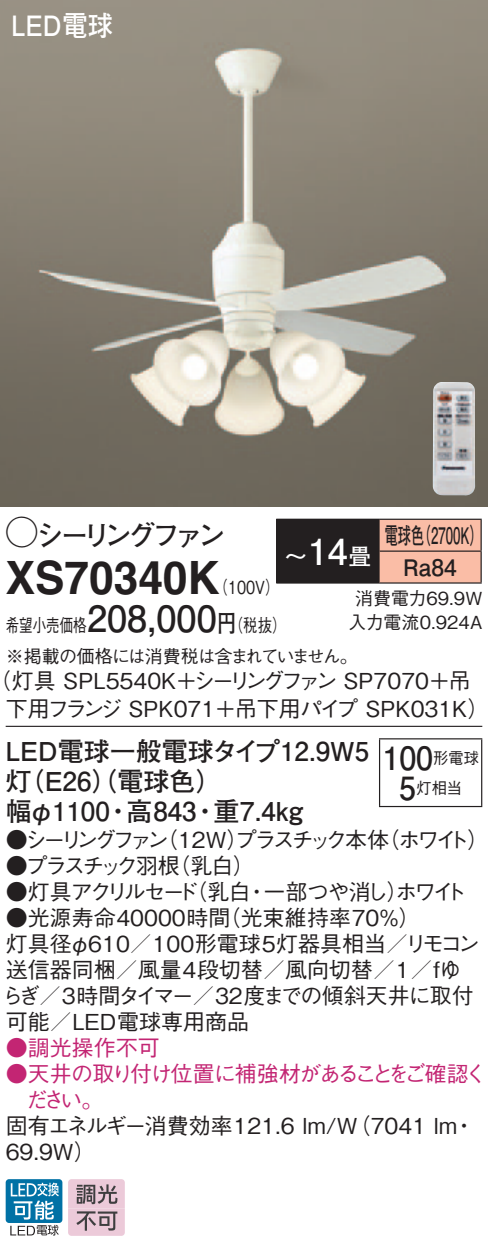
<style>
.page{position:relative;width:488px;height:1255px;background:#fff}
.page>*{position:absolute;margin:0;border:0;box-sizing:border-box;transform-origin:0 0}
.t1{font:700 46px "Helvetica LT Std";color:#231f20;scale:.96 1}
.t2{font:700 36px "Futo Go B101 Pro";color:#231f20}
.t3{font:700 36px "Futo Go B101 Pro";color:#fff}
.t4{font:700 32px "Futo Go B101 Pro";color:#231f20;scale:.95 1}
.t5{font:700 28px "Futo Go B101 Pro";letter-spacing:-.165em;color:#231f20}
.t6{font:700 28px "Futo Go B101 Pro";color:#fff;scale:.9 1}
.t7{font:700 26px "Futo Go B101 Pro";color:#231f20}
.t8{font:700 22.8px/32px "Futo Go B101 Pro";color:#231f20;scale:.58 1}
.t9{font:700 22.8px "Futo Go B101 Pro";color:#fff}
.t10{font:500 22px/26px "Gothic BBB Pro";color:#231f20}
.t11{font:500 22px/26px "Gothic BBB Pro";letter-spacing:-.085em;color:#c32573}
.t12{font:500 22px "Gothic BBB Pro";letter-spacing:-.16em;color:#231f20}
.t13{font:500 22px/26px "Gothic BBB Pro";letter-spacing:-.19em;color:#231f20}
.t14{font:500 22px "Gothic BBB Pro";letter-spacing:-.105em;color:#231f20}
.t15{font:500 22px "Gothic BBB Pro";letter-spacing:-.07em;color:#231f20}
.t16{font:500 22px "Gothic BBB Pro";letter-spacing:-.14em;color:#231f20}
.t17{font:500 22px "Gothic BBB Pro";letter-spacing:-.055em;color:#c32573}
.t18{font:500 18px/31.6px "Gothic BBB Pro";letter-spacing:-.04em;color:#231f20;scale:.75 1}
.t19{font:500 18px/24px "Gothic BBB Pro";color:#231f20;text-align:center}
.t20{font:500 18px "Gothic BBB Pro";color:#231f20;scale:.8 1}
.t21{font:500 16px "Gothic BBB Pro";color:#231f20;scale:.95 1}
.s1{font-family:"Ford Classification 1";font-weight:400;font-size:32px}
.s2{font-family:"Futo Go B101 Pro";font-weight:700;font-size:24px}
</style>
<div class="page">
<img style="left:0;top:0;width:488px;height:507px">
<div style="left:6px;top:1179px;width:56px;height:44px;background:#0071a5;border-radius:3px"></div>
<svg style="left:10px;top:1183px;width:49px;height:52px"></svg>
<svg style="left:68px;top:1179px;width:57px;height:57px;background:#c9afbb"></svg>
<hr style="left:6px;top:726px;width:476px;height:1px;background:#231f20">
<div style="left:277px;top:519px;width:102px;height:64px;background:#231f20"></div>
<div style="left:379px;top:520px;width:101px;height:62px;background:#fabda6"></div>
<hr style="left:379px;top:519px;width:102px;height:1px;background:#231f20">
<hr style="left:480px;top:520px;width:1px;height:30px;background:#231f20">
<hr style="left:276px;top:582px;width:103px;height:2px;background:#231f20">
<hr style="left:379px;top:550px;width:102px;height:2px;background:#231f20">
<hr style="left:480px;top:552px;width:1px;height:30px;background:#231f20">
<hr style="left:379px;top:582px;width:102px;height:2px;background:#231f20">
<hr style="left:276px;top:519px;width:103px;height:1px;background:#231f20">
<hr style="left:276px;top:520px;width:1px;height:31px;background:#231f20">
<hr style="left:276px;top:551px;width:1px;height:31px;background:#231f20">
<hr style="left:379px;top:739px;width:1px;height:67px;background:#231f20">
<hr style="left:379px;top:738px;width:103px;height:1px;background:#231f20">
<hr style="left:481px;top:739px;width:1px;height:67px;background:#231f20">
<hr style="left:379px;top:806px;width:103px;height:1px;background:#231f20">
<img style="left:432px;top:382px;width:43px;height:113px">
<p class="t6" style="left:11px;top:3px;width:114px">LED電球</p>
<p class="t5" style="left:6px;top:513px;width:222px"><span class="s1">A</span>シーリングファン</p>
<p class="t8" style="left:417px;top:516px;width:115px">（2700 (K</p>
<p class="t8" style="left:403px;top:516px;width:94px;text-indent:-19px">電球色<br>Ra84</p>
<h2 class="t3" style="left:307px;top:522px;width:42px">14</h2>
<p class="t9" style="left:348px;top:538px;width:24px">畳</p>
<p class="t9" style="left:284px;top:538px;width:24px">～</p>
<h1 class="t1" style="left:6px;top:550px;width:224px">XS70340K</h1>
<p class="t20" style="left:217px;top:611px;width:88px">（<span class="s2">円</span>税抜(</p>
<p class="t20" style="left:213px;top:573px;width:84px">（100 (V</p>
<p class="t19" style="left:348px;top:584px;width:135px">消費電力69.9W入力電流0.924A</p>
<h2 class="t2" style="left:87px;top:589px;width:131px">208,000</h2>
<p class="t18" style="left:6px;top:607px;width:471px">希望小売価格<br>※掲載の価格には消費税は含まれていません。</p>
<p class="t12" style="left:193px;top:663px;width:279px">シーリングファン SP7070＋吊</p>
<p class="t10" style="left:6px;top:664px;width:485px;line-height:28px;text-indent:-16px">（灯具 SPL5540K＋<br>下用フランジ SPK071＋吊下用パイプ SPK031K(</p>
<p class="t7" style="left:6px;top:730px;width:365px">LED電球一般電球タイプ12.9W5</p>
<p class="t7" style="left:6px;top:760px;width:218px">（灯 E26（）電球色(</p>
<p class="t7" style="left:213px;top:790px;width:91px">重7.4kg</p>
<h3 class="t4" style="left:382px;top:732px;width:55px">100</h3>
<p class="t21" style="left:416px;top:775px;width:50px">灯相当</p>
<p class="t21" style="left:433px;top:745px;width:50px">形電球</p>
<h3 class="t4" style="left:399px;top:762px;width:19px">5</h3>
<p class="t7" style="left:6px;top:790px;width:106px">幅φ1100</p>
<p class="t7" style="left:126px;top:790px;width:72px">高843</p>
<p class="t7" style="left:105px;top:790px;width:27px">・</p>
<p class="t7" style="left:192px;top:790px;width:27px">・</p>
<p class="t14" style="left:156px;top:822px;width:235px">（12W プラスチック本体</p>
<p class="t10" style="left:226px;top:824px;width:23px">）</p>
<p class="t10" style="left:377px;top:824px;width:113px">（ホワイト(</p>
<p class="t13" style="left:168px;top:824px;width:88px;text-indent:-163px">●シーリングファン<br>（乳白(</p>
<p class="t12" style="left:6px;top:848px;width:176px">●プラスチック羽根</p>
<p class="t10" style="left:185px;top:876px;width:67px">（乳白</p>
<p class="t10" style="left:386px;top:876px;width:23px">）</p>
<p class="t15" style="left:263px;top:874px;width:204px">一部つや消しホワイト</p>
<p class="t16" style="left:6px;top:874px;width:194px">●灯具アクリルセード</p>
<p class="t10" style="left:246px;top:876px;width:24px">・</p>
<p class="t10" style="left:219px;top:902px;width:203px">（光束維持率70％(</p>
<p class="t10" style="left:6px;top:902px;width:226px">●光源寿命40000時間</p>
<p class="t10" style="left:2px;top:928px;width:473px">灯具径φ610／100形電球5灯器具相当／<br>送信器同梱／風量4段切替／風向切替／1／fゆらぎ／3時間タイマー／32度までの傾斜天井に取付可能／LED電球専用商品</p>
<p class="t17" style="left:6px;top:1030px;width:156px">●調光操作不可</p>
<p class="t11" style="left:26px;top:1058px;width:462px;text-indent:-20px">●天井の取り付け位置に補強材があることをご確認ください。</p>
<p class="t10" style="left:453px;top:1110px;width:23px">・</p>
<p class="t10" style="left:404px;top:928px;width:76px">リモコン</p>
<p class="t10" style="left:6px;top:1110px;width:453px">固有エネルギー消費効率121.6 lm （W/ 7041 lm<br>69.9W(</p>
</div>
